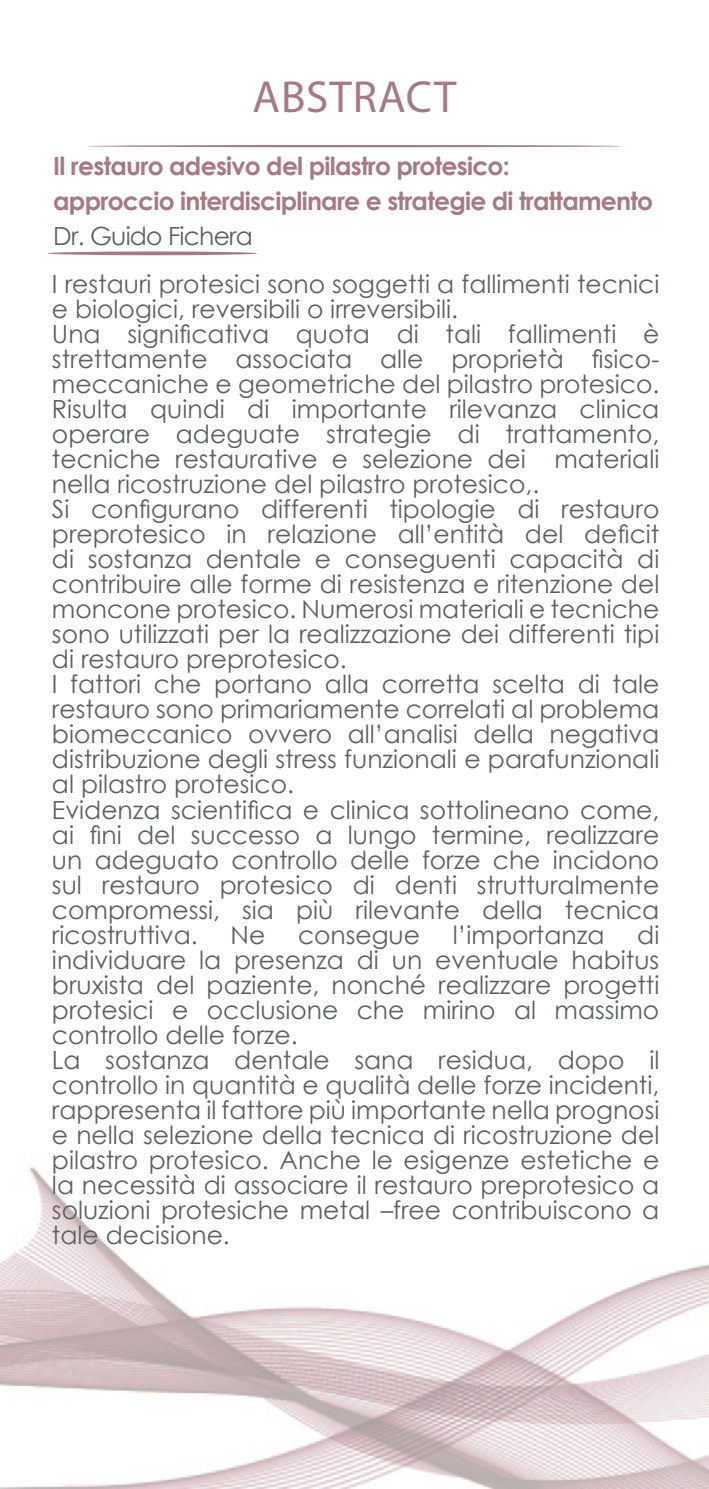
<style>
.page{position:relative;width:709px;height:1489px;background:#fff}
.page>*{position:absolute;margin:0;border:0;box-sizing:border-box;transform-origin:0 0}
.t1{font:45px "Myriad Pro";letter-spacing:.02em;color:#a57a84}
.t2{font:25px/25px "Century Gothic";color:#5c6062}
.t3{font:700 25px/35px "Century Gothic";letter-spacing:-.03em;color:#a57a84}
</style>
<div class="page">
<img style="left:0;top:1166px;width:709px;height:322px">
<hr style="left:88px;top:145px;width:533px;height:2px;background:#a57a84;border-radius:50%">
<svg style="left:47px;top:251px;width:210px;height:4px"></svg>
<h1 class="t1" style="left:252px;top:69px;width:205px">ABSTRACT</h1>
<p class="t3" style="left:53px;top:147px;width:601px">Il restauro adesivo del pilastro protesico:<br>approccio interdisciplinare e strategie di trattamento</p>
<p class="t2" style="left:52px;top:211px;width:609px;line-height:48.5px">Dr. Guido Fichera<br>I restauri protesici sono soggetti a fallimenti tecnici</p>
<p class="t2" style="left:52px;top:296px;width:609px">e biologici, reversibili o irreversibili.<br>Una significativa quota di tali fallimenti è strettamente associata alle proprietà fisico&shy;meccaniche e geometriche del pilastro protesico.<br>Risulta quindi di importante rilevanza clinica operare adeguate strategie di trattamento, tecniche restaurative e selezione dei materiali nella ricostruzione del pilastro protesico,.<br>Si configurano differenti tipologie di restauro preprotesico in relazione all’entità del deficit di sostanza dentale e conseguenti capacità di contribuire alle forme di resistenza e ritenzione del moncone protesico. Numerosi materiali e tecniche sono utilizzati per la realizzazione dei differenti tipi di restauro preprotesico.<br>I fattori che portano alla corretta scelta di tale restauro sono primariamente correlati al problema biomeccanico ovvero all’analisi della negativa distribuzione degli stress funzionali e parafunzionali al pilastro protesico.<br>Evidenza scientifica e clinica sottolineano come, ai fini del successo a lungo termine, realizzare un adeguato controllo delle forze che incidono sul restauro protesico di denti strutturalmente compromessi, sia più rilevante della tecnica ricostruttiva.</p>
<p class="t2" style="left:52px;top:921px;width:609px;text-indent:585px">di individuare la presenza di un eventuale habitus bruxista del paziente, nonché realizzare progetti protesici e occlusione che mirino al massimo controllo delle forze.<br>La sostanza dentale sana residua, dopo il controllo in quantità e qualità delle forze incidenti, rappresenta il fattore più importante nella prognosi e nella selezione della tecnica di ricostruzione del pilastro protesico. Anche le esigenze estetiche e la necessità di associare il restauro preprotesico a soluzioni protesiche metal –free contribuiscono a tale decisione.</p>
<p class="t2" style="left:230px;top:921px;width:36px">Ne</p>
<p class="t2" style="left:298px;top:921px;width:124px">consegue</p>
<p class="t2" style="left:453px;top:921px;width:153px">l’importanza</p>
</div>
